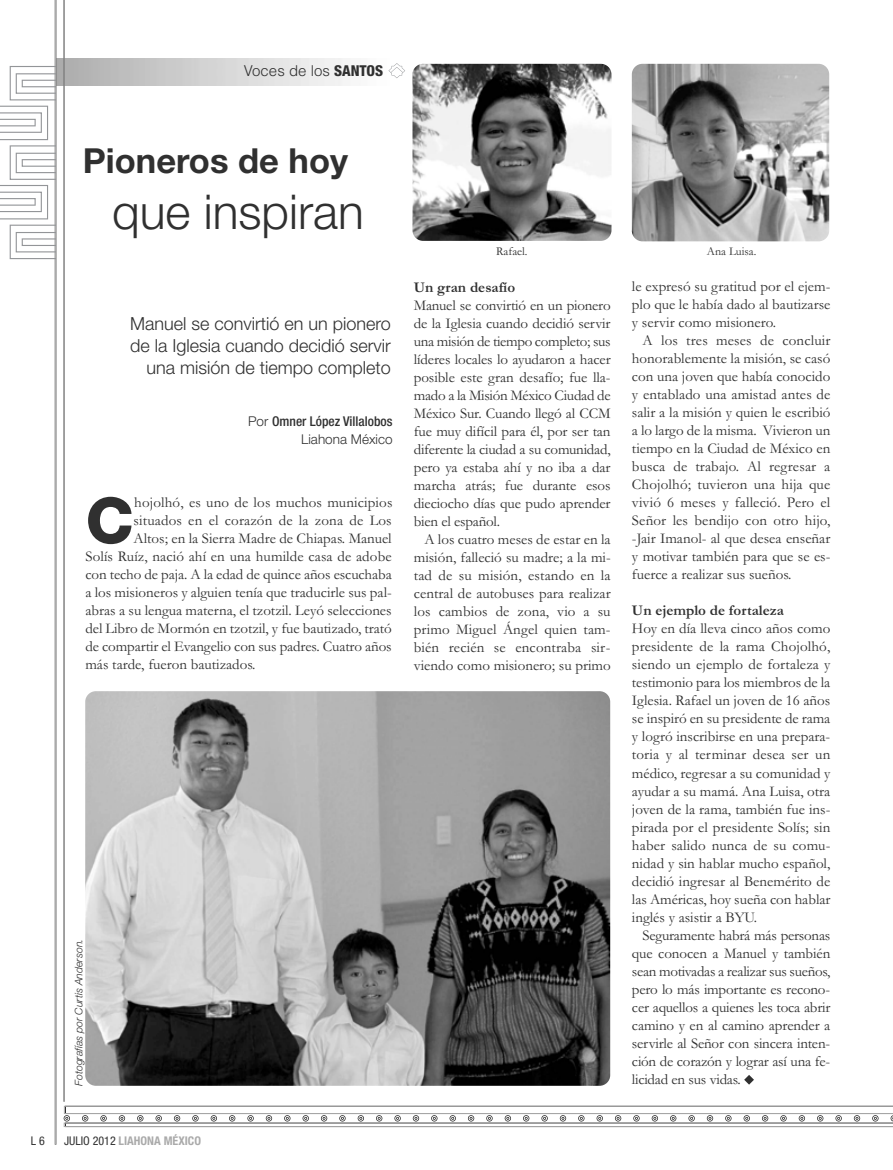
<style>
.page{position:relative;width:893px;height:1170px;background:#fff}
.page>*{position:absolute;margin:0;border:0;box-sizing:border-box;transform-origin:0 0}
.t1{font:800 63.6px "Helvetica Neue LT Std";color:#303030}
.t2{font:300 48px "Helvetica Neue LT Std";color:#303030}
.t3{font:700 34.5px "Helvetica Neue LT Std";color:#303030}
.t4{font:300 18px/21.6px "Helvetica Neue LT Std";color:#303030;text-align:right}
.t5{font:15px/18px "Garamond";color:#303030;text-align:justify}
.t6{font:700 15px "Garamond";color:#303030}
.t7{font:300 15px "Helvetica";color:#303030}
.t8{font:500 condensed 13.5px/18px "Helvetica Neue LT Std";color:#303030;text-align:right}
.t9{font:700 condensed 12px "Helvetica Neue LT Std";color:#aaa}
.t10{font:12px "Garamond";color:#303030}
.t11{font:condensed 12px "Helvetica Neue LT Std";color:#303030}
.t12{font:italic 300 10.5px "Helvetica Neue LT Std";color:#303030}
.s1{font-family:"Helvetica Neue LT Std";font-weight:800;font-stretch:condensed}
.s2{font-weight:300;font-stretch:normal}
.s3{font-weight:400;color:#303030}
</style>
<div class="page">
<img style="left:85px;top:691px;width:525px;height:394px;border-radius:11px">
<img style="left:56px;top:59px;width:287px;height:26px">
<svg style="left:388px;top:63px;width:17px;height:15px"></svg>
<svg style="left:744px;top:1075px;width:10px;height:9px"></svg>
<hr style="left:55px;top:0;width:1px;height:1144px;background:#aaa">
<hr style="left:64px;top:0;width:1px;height:1101px;background:#aaa">
<svg style="left:64px;top:1105px;width:829px;height:21px"></svg>
<svg style="left:10px;top:66px;width:46px;height:34px"></svg>
<svg style="left:10px;top:225px;width:46px;height:34px"></svg>
<svg style="left:0;top:106px;width:56px;height:113px"></svg>
<img style="left:412px;top:64px;width:199px;height:177px;border-radius:11px">
<img style="left:632px;top:64px;width:197px;height:177px;border-radius:11px">
<p class="t7" style="left:244px;top:59px;width:141px">Voces de los <span class="s1">SANTOS</span></p>
<h3 class="t3" style="left:83px;top:148px;width:267px">Pioneros de hoy</h3>
<h2 class="t2" style="left:112px;top:194px;width:253px">que inspiran</h2>
<p class="t4" style="left:130px;top:315px;width:262px">Manuel se convirtió en un pionero de la Iglesia cuando decidió servir una misión de tiempo completo</p>
<p class="t8" style="left:248px;top:413px;width:146px"><span class="s2">Por</span> Omner López Villalobos<br><span class="s2">Liahona México</span></p>
<h1 class="t1" style="left:85px;top:497px;width:50px">C</h1>
<p class="t5" style="left:134px;top:493px;width:260px">hojolhó, es uno de los muchos municipios</p>
<p class="t5" style="left:134px;top:511px;width:260px">situados en el corazón de la zona de Los</p>
<p class="t5" style="left:134px;top:529px;width:260px">Altos; en la Sierra Madre de Chiapas. Manuel</p>
<p class="t5" style="left:85px;top:547px;width:308px">Solís Ruíz, nació ahí en una humilde casa de adobe</p>
<p class="t5" style="left:85px;top:565px;width:308px">con techo de paja. A la edad de quince años escuchaba</p>
<p class="t5" style="left:85px;top:583px;width:308px">a los misioneros y alguien tenía que traducirle sus pal-</p>
<p class="t5" style="left:85px;top:601px;width:308px">abras a su lengua materna, el tzotzil. Leyó selecciones</p>
<p class="t5" style="left:85px;top:619px;width:308px">del Libro de Mormón en tzotzil, y fue bautizado, trató</p>
<p class="t5" style="left:85px;top:637px;width:308px">de compartir el Evangelio con sus padres. Cuatro años</p>
<p class="t5" style="left:85px;top:655px;width:172px">más tarde, fueron bautizados.</p>
<p class="t12" style="left:75px;top:1085px;width:149px;rotate:-90deg">Fotografías por Curtis Anderson.</p>
<p class="t11" style="left:31px;top:1135px;width:15px">L 6</p>
<p class="t9" style="left:64px;top:1135px;width:139px"><span class="s3">JULIO 2012</span> LIAHONA MÉXICO</p>
<p class="t10" style="left:496px;top:244px;width:33px">Rafael.</p>
<p class="t10" style="left:707px;top:244px;width:51px">Ana Luisa.</p>
<p class="t6" style="left:414px;top:278px;width:103px">Un gran desafío</p>
<p class="t5" style="left:414px;top:295px;width:198px">Manuel se convirtió en un pionero de la Iglesia cuando decidió servir una misión de tiempo completo; sus líderes locales lo ayudaron a hacer posible este gran desafío; fue lla&shy;mado a la Misión México Ciudad de México Sur. Cuando llegó al CCM fue muy difícil para él, por ser tan diferente la ciudad a su comunidad, pero ya estaba ahí y no iba a dar marcha atrás; fue durante esos dieciocho días que pudo aprender bien el español.</p>
<p class="t5" style="left:414px;top:529px;width:198px;text-indent:11px">A los cuatro meses de estar en la mi sión, falleció su madre; a la mi - tad de su misión, estando en la central de autobuses para realizar los cambios de zona, vio a su primo Miguel Ángel quien tam&shy;bién recién se encontraba sir - viendo como misionero; su primo</p>
<p class="t5" style="left:632px;top:277px;width:200px">le expresó su gratitud por el ejem&shy;plo que le había dado al bautizarse y servir como misionero.</p>
<p class="t5" style="left:632px;top:331px;width:200px;text-indent:11px">A los tres meses de concluir hono rablemente la misión, se casó con una joven que había conocido y entablado una amistad antes de salir a la misión y quien le escribió a lo largo de la misma. Vivieron un tiempo en la Ciudad de México en busca de trabajo. Al regresar a Chojolhó; tuvieron una hija que vivió 6 meses y falleció. Pero el Señor les bendijo con otro hijo, -Jair Imanol- al que desea enseñar y motivar también para que se es&shy;fuerce a realizar sus sueños.</p>
<p class="t6" style="left:632px;top:601px;width:154px">Un ejemplo de fortaleza</p>
<p class="t5" style="left:632px;top:619px;width:200px">Hoy en día lleva cinco años como presidente de la rama Chojolhó, siendo un ejemplo de fortaleza y testimonio para los miembros de la Iglesia. Rafael un joven de 16 años se inspiró en su presidente de rama y logró inscribirse en una prepara&shy;toria y al terminar desea ser un médico, regresar a su comunidad y ayudar a su mamá. Ana Luisa, otra joven de la rama, también fue ins - pirada por el presidente Solís; sin haber salido nunca de su comu&shy;nidad y sin hablar mucho español, decidió ingresar al Benemérito de las Américas, hoy sueña con hablar inglés y asistir a BYU.</p>
<p class="t5" style="left:632px;top:925px;width:200px;text-indent:11px">Seguramente habrá más personas que conocen a Manuel y también sean motivadas a realizar sus sueños, pero lo más importante es recono&shy;cer aquellos a quienes les toca abrir camino y en al camino aprender a servirle al Señor con sincera inten&shy;ción de corazón y lograr así una fe&shy;licidad en sus vidas.</p>
</div>
